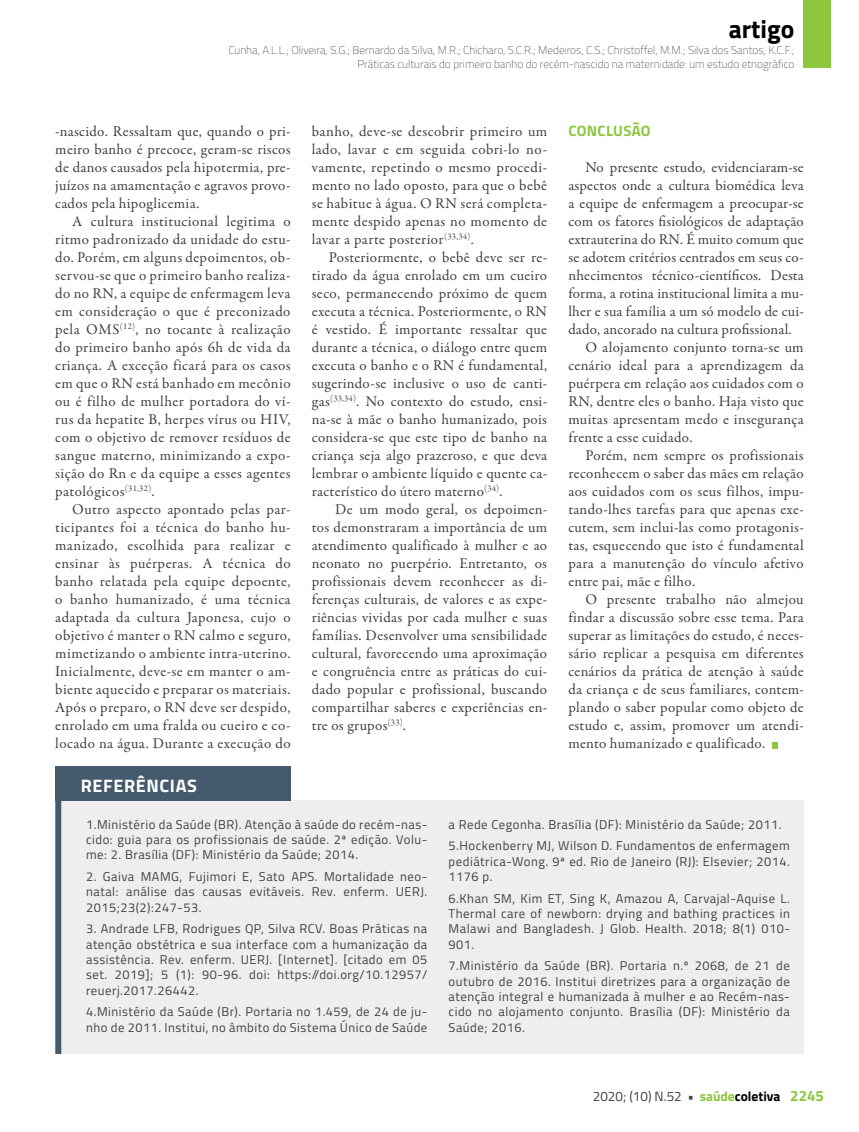
<style>
.page{position:relative;width:859px;height:1132px;background:#fff}
.page>*{position:absolute;margin:0;border:0;box-sizing:border-box;transform-origin:0 0}
.t1{font:700 25.5px "Titillium";color:#000}
.t2{font:700 18px "Titillium";letter-spacing:.035em;color:#fff}
.t3{font:15px/18px "Garamond Premr Pro";letter-spacing:.02em;color:#414042;text-align:justify}
.t4{font:700 15px "Titillium";letter-spacing:.015em;color:#8dc63f}
.t5{font:13.5px "Titillium";color:#414042}
.t6{font:12.75px/15.3px "Titillium";letter-spacing:.04em;color:#414042;text-align:justify}
.t7{font:100 11.25px/13.5px "Titillium";color:#414042;text-align:right}
.s1{font-weight:700}
.s2{font-weight:700;color:#8dc63f}
.s3{font-weight:700;color:#000}
.s4{font-weight:700;font-size:15px;color:#8dc63f}
</style>
<div class="page">
<div style="left:804px;top:0;width:27px;height:68px;background:#8dc63f"></div>
<svg style="left:772px;top:742px;width:6px;height:6px"></svg>
<div style="left:61px;top:800px;width:743px;height:253px;background:#eeeeef"></div>
<div style="left:55px;top:766px;width:236px;height:35px;background:#455a6c"></div>
<div style="left:55px;top:782px;width:6px;height:271px;background:#455a6c"></div>
<h1 class="t1" style="left:729px;top:10px;width:67px">artigo</h1>
<p class="t7" style="left:229px;top:43px;width:567px">Cunha, A.L.L.; Oliveira, S.G.; Bernardo da Silva, M.R.; Chicharo, S.C.R.; Medeiros, C.S.; Christoffel, M.M.; Silva dos Santos, K.C.F.;<br>Práticas culturais do primeiro banho do recém-nascido na maternidade: um estudo etnográfico</p>
<p class="t3" style="left:55px;top:122px;width:237px">-nascido. Ressaltam que, quando o pri&shy;meiro banho é precoce, geram-se riscos de danos causados pela hipotermia, pre&shy;juízos na amamentação e agravos provo&shy;cados pela hipoglicemia.</p>
<p class="t3" style="left:55px;top:212px;width:237px;text-indent:17px">A cultura institucional legitima o ritmo padronizado da unidade do estu&shy;do. Porém, em alguns depoimentos, ob&shy;servou-se que o primeiro banho realiza&shy;do no RN, a equipe de enfermagem leva em consideração o que é preconizado pela OMS<sup>(12)</sup>, no tocante à realização do primeiro banho após 6h de vida da criança. A exceção ficará para os casos em que o RN está banhado em mecônio ou é filho de mulher portadora do ví&shy;rus da hepatite B, herpes vírus ou HIV, com o objetivo de remover resíduos de sangue materno, minimizando a expo&shy;sição do Rn e da equipe a esses agentes patológicos<sup>(31,32)</sup>.</p>
<p class="t3" style="left:55px;top:500px;width:237px;text-indent:17px">Outro aspecto apontado pelas par&shy;ticipantes foi a técnica do banho hu&shy;manizado, escolhida para realizar e ensinar às puérperas. A técnica do banho relatada pela equipe depoente, o banho humanizado, é uma técnica adaptada da cultura Japonesa, cujo o objetivo é manter o RN calmo e seguro, mimetizando o ambiente intra-uterino.<br>Inicialmente, deve-se em manter o am&shy;biente aquecido e preparar os materiais.<br>Após o preparo, o RN deve ser despido, enrolado em uma fralda ou cueiro e co&shy;locado na água. Durante a execução do</p>
<p class="t3" style="left:312px;top:122px;width:237px;text-align:left">banho, deve-se descobrir primeiro um lado, lavar e em seguida cobri-lo no&shy;vamente, repetindo o mesmo procedi&shy;mento no lado oposto, para que o bebê se habitue à água. O RN será completa&shy;mente despido apenas no momento de lavar a parte posterior<sup>(33,34)</sup>.</p>
<p class="t3" style="left:312px;top:248px;width:237px;text-indent:17px">Posteriormente, o bebê deve ser re&shy;tirado da água enrolado em um cueiro seco, permanecendo próximo de quem executa a técnica. Posteriormente, o RN é vestido. É importante ressaltar que durante a técnica, o diálogo entre quem executa o banho e o RN é fundamental, sugerindo-se inclusive o uso de canti&shy;gas<sup>(33,34)</sup>. No contexto do estudo, ensi&shy;na-se à mãe o banho humanizado, pois considera-se que este tipo de banho na criança seja algo prazeroso, e que deva lembrar o ambiente líquido e quente ca&shy;racterístico do útero materno<sup>(34)</sup>.</p>
<p class="t3" style="left:312px;top:500px;width:237px;text-indent:23px">De um modo geral, os depoimen&shy;tos demonstraram a importância de um atendimento qualificado à mulher e ao neonato no puerpério. Entretanto, os profissionais devem reconhecer as di&shy;ferenças culturais, de valores e as expe&shy;riências vividas por cada mulher e suas famílias. Desenvolver uma sensibilidade cultural, favorecendo uma aproximação e congruência entre as práticas do cui&shy;dado popular e profissional, buscando compartilhar saberes e experiências en&shy;tre os grupos<sup>(33)</sup>.</p>
<p class="t4" style="left:568px;top:119px;width:84px">CONCLUSÃO</p>
<p class="t3" style="left:585px;top:158px;width:220px">No presente estudo, evidenciaram-se</p>
<p class="t3" style="left:568px;top:176px;width:237px">aspectos onde a cultura biomédica leva</p>
<p class="t3" style="left:568px;top:194px;width:237px">a equipe de enfermagem a preocupar-se</p>
<p class="t3" style="left:568px;top:212px;width:237px">com os fatores fisiológicos de adaptação</p>
<p class="t3" style="left:568px;top:230px;width:237px">extrauterina do RN. É muito comum que</p>
<p class="t3" style="left:568px;top:248px;width:237px">se adotem critérios centrados em seus co-</p>
<p class="t3" style="left:568px;top:266px;width:237px">nhecimentos técnico-científicos. Desta</p>
<p class="t3" style="left:568px;top:284px;width:237px">forma, a rotina institucional limita a mu-</p>
<p class="t3" style="left:568px;top:302px;width:237px">lher e sua família a um só modelo de cui-</p>
<p class="t3" style="left:568px;top:320px;width:225px">dado, ancorado na cultura profissional.</p>
<p class="t3" style="left:585px;top:338px;width:220px">O alojamento conjunto torna-se um</p>
<p class="t3" style="left:568px;top:356px;width:237px">cenário ideal para a aprendizagem da</p>
<p class="t3" style="left:568px;top:374px;width:237px">puérpera em relação aos cuidados com o</p>
<p class="t3" style="left:568px;top:392px;width:237px">RN, dentre eles o banho. Haja visto que</p>
<p class="t3" style="left:568px;top:410px;width:237px">muitas apresentam medo e insegurança</p>
<p class="t3" style="left:568px;top:428px;width:126px">frente a esse cuidado.</p>
<p class="t3" style="left:585px;top:446px;width:220px">Porém, nem sempre os profissionais</p>
<p class="t3" style="left:568px;top:464px;width:237px">reconhecem o saber das mães em relação</p>
<p class="t3" style="left:568px;top:482px;width:237px">aos cuidados com os seus filhos, impu-</p>
<p class="t3" style="left:568px;top:500px;width:237px">tando-lhes tarefas para que apenas exe-</p>
<p class="t3" style="left:568px;top:518px;width:237px">cutem, sem inclui-las como protagonis-</p>
<p class="t3" style="left:568px;top:536px;width:237px">tas, esquecendo que isto é fundamental</p>
<p class="t3" style="left:568px;top:554px;width:237px">para a manutenção do vínculo afetivo</p>
<p class="t3" style="left:568px;top:572px;width:128px">entre pai, mãe e filho.</p>
<p class="t3" style="left:585px;top:590px;width:220px">O presente trabalho não almejou</p>
<p class="t3" style="left:568px;top:608px;width:237px">findar a discussão sobre esse tema. Para</p>
<p class="t3" style="left:568px;top:626px;width:237px">superar as limitações do estudo, é neces-</p>
<p class="t3" style="left:568px;top:644px;width:237px">sário replicar a pesquisa em diferentes</p>
<p class="t3" style="left:568px;top:662px;width:237px">cenários da prática de atenção à saúde</p>
<p class="t3" style="left:568px;top:680px;width:237px">da criança e de seus familiares, contem-</p>
<p class="t3" style="left:568px;top:698px;width:237px">plando o saber popular como objeto de</p>
<p class="t3" style="left:568px;top:716px;width:237px">estudo e, assim, promover um atendi-</p>
<p class="t3" style="left:568px;top:734px;width:198px">mento humanizado e qualificado.</p>
<p class="t2" style="left:81px;top:771px;width:117px">REFERÊNCIAS</p>
<p class="t6" style="left:86px;top:815px;width:343px">1.Ministério da Saúde (BR). Atenção à saúde do recém-nas&shy;cido: guia para os profissionais de saúde. 2ª edição. Volu&shy;me: 2. Brasília (DF): Ministério da Saúde; 2014.</p>
<p class="t6" style="left:86px;top:867px;width:343px">2. Gaiva MAMG, Fujimori E, Sato APS. Mortalidade neo&shy;natal: análise das causas evitáveis. Rev. enferm. UERJ.<br>2015;23(2):247-53.</p>
<p class="t6" style="left:86px;top:920px;width:343px">3. Andrade LFB, Rodrigues QP, Silva RCV. Boas Práticas na atenção obstétrica e sua interface com a humanização da assistência. Rev. enferm. UERJ. [Internet]. [citado em 05 set. 2019]; 5 (1): 90-96. doi: https://doi.org/10.12957/ reuerj.2017.26442.</p>
<p class="t6" style="left:86px;top:1003px;width:343px">4.Ministério da Saúde (Br). Portaria no 1.459, de 24 de ju&shy;nho de 2011. Institui, no âmbito do Sistema Único de Saúde</p>
<p class="t6" style="left:449px;top:812px;width:343px;line-height:21.6px">a Rede Cegonha. Brasília (DF): Ministério da Saúde; 2011.<br>5.Hockenberry MJ, Wilson D. Fundamentos de enfermagem</p>
<p class="t6" style="left:449px;top:852px;width:343px">pediátrica-Wong. 9ª ed. Rio de Janeiro (RJ): Elsevier; 2014.<br>1176 p.</p>
<p class="t6" style="left:449px;top:889px;width:343px">6.Khan SM, Kim ET, Sing K, Amazou A, Carvajal-Aquise L.<br>Thermal care of newborn: drying and bathing practices in Malawi and Bangladesh. J Glob. Health. 2018; 8(1) 010- 901.</p>
<p class="t6" style="left:449px;top:957px;width:343px">7.Ministério da Saúde (BR). Portaria n.º 2068, de 21 de outubro de 2016. Institui diretrizes para a organização de atenção integral e humanizada à mulher e ao Recém-nas&shy;cido no alojamento conjunto. Brasília (DF): Ministério da Saúde; 2016.</p>
<p class="t5" style="left:593px;top:1086px;width:233px">2020; (10) N.52 <span class="s1">•</span> <span class="s2">saúde</span><span class="s3">coletiva</span> <span class="s4">2245</span></p>
</div>
